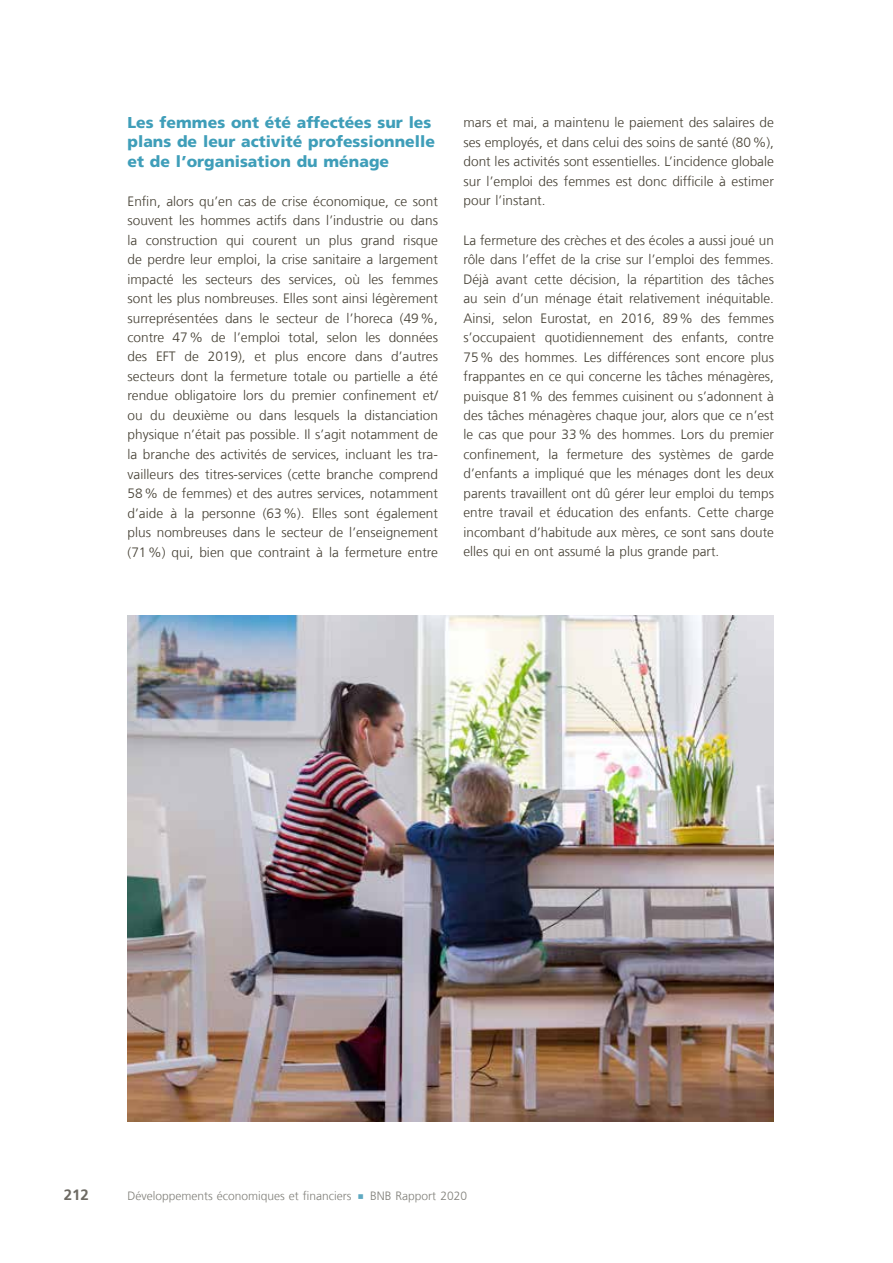
<style>
.page{position:relative;width:893px;height:1263px;background:#fff}
.page>*{position:absolute;margin:0;border:0;box-sizing:border-box;transform-origin:0 0}
.t1{font:900 15.75px/19.5px "Frutiger LT Com";color:#3f9eb9}
.t2{font:700 15px "Frutiger LT Com";color:#6d6a63}
.t3{font:300 13.5px/19.5px "Frutiger LT Com";color:#454034;text-align:justify}
.t4{font:300 12px "Frutiger LT Com";color:#81807a}
.s1{color:#5ea9c1}
</style>
<div class="page">
<img style="left:128px;top:615px;width:646px;height:507px">
<p class="t1" style="left:128px;top:112px;width:309px">Les femmes ont été affectées sur les plans de leur activité professionnelle et de l’organisation du ménage</p>
<p class="t3" style="left:128px;top:191px;width:312px">Enfin, alors qu’en cas de crise économique, ce sont souvent les hommes actifs dans l’industrie ou dans la construction qui courent un plus grand risque de perdre leur emploi, la crise sanitaire a largement impacté les secteurs des services, où les femmes sont les plus nombreuses. Elles sont ainsi légèrement surreprésentées dans le secteur de l’horeca (49%, contre 47% de l’emploi total, selon les données des EFT de 2019), et plus encore dans d’autres secteurs dont la fermeture totale ou partielle a été rendue obligatoire lors du premier confinement et/ ou du deuxième ou dans lesquels la distanciation physique n’était pas possible. Il s’agit notamment de la branche des activités de services, incluant les tra&shy;vailleurs des titres-services (cette branche comprend 58% de femmes) et des autres services, notamment d’aide à la personne (63%). Elles sont également plus nombreuses dans le secteur de l’enseignement (71%) qui, bien que contraint à la fermeture entre</p>
<p class="t3" style="left:463px;top:113px;width:312px">mars et mai, a maintenu le paiement des salaires de ses employés, et dans celui des soins de santé (80%), dont les activités sont essentielles. L’incidence globale sur l’emploi des femmes est donc difficile à estimer pour l’instant.</p>
<p class="t3" style="left:463px;top:230px;width:312px">La fermeture des crèches et des écoles a aussi joué un rôle dans l’effet de la crise sur l’emploi des femmes.<br>Déjà avant cette décision, la répartition des tâches au sein d’un ménage était relativement inéquitable.<br>Ainsi, selon Eurostat, en 2016, 89% des femmes s’occupaient quotidiennement des enfants, contre 75% des hommes. Les différences sont encore plus frappantes en ce qui concerne les tâches ménagères, puisque 81% des femmes cuisinent ou s’adonnent à des tâches ménagères chaque jour, alors que ce n’est le cas que pour 33% des hommes. Lors du premier confinement, la fermeture des systèmes de garde d’enfants a impliqué que les ménages dont les deux parents travaillent ont dû gérer leur emploi du temps entre travail et éducation des enfants. Cette charge incombant d’habitude aux mères, ce sont sans doute elles qui en ont assumé la plus grande part.</p>
<p class="t2" style="left:64px;top:1186px;width:27px">212</p>
<p class="t4" style="left:128px;top:1188px;width:341px">Développements économiques et financiers <span class="s1">○</span> BNB Rapport 2020</p>
</div>
